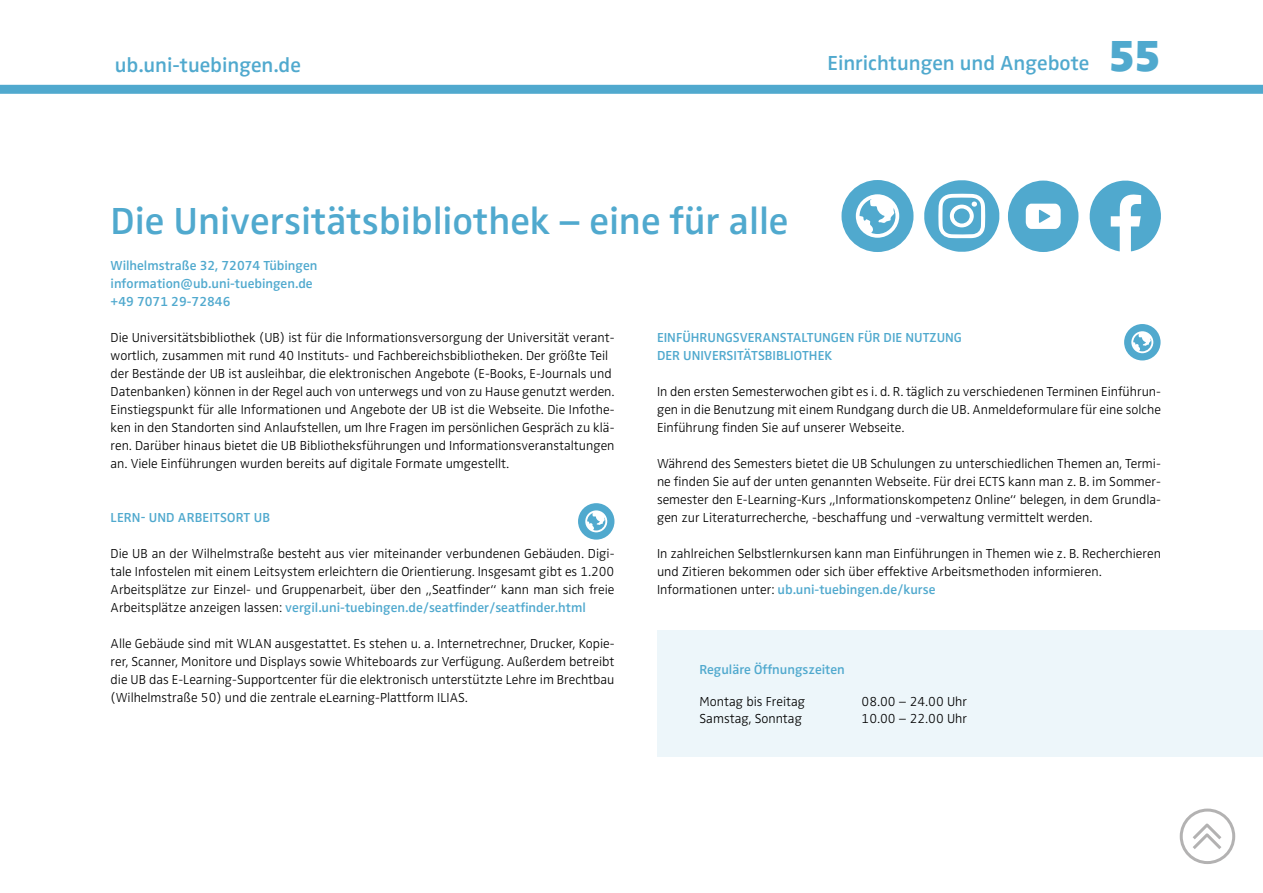
<style>
.page{position:relative;width:1263px;height:893px;background:#fff}
.page>*{position:absolute;margin:0;border:0;box-sizing:border-box;transform-origin:0 0}
.t1{font:600 39px "Zwo OT";color:#50a9ce}
.t2{font:600 21px "Zwo OT";color:#50a9ce}
.t3{font:300 13.5px/18px "Zwo OT";color:#000;text-align:justify}
.t4{font:600 13.5px/18px "Zwo OT";color:#50a9ce}
.s1{font-weight:900;font-size:45px}
.s2{font-weight:600;color:#50a9ce}
</style>
<div class="page">
<div style="left:0;top:85px;width:1263px;height:9px;background:#50a9ce"></div>
<svg style="left:1181px;top:810px;width:53px;height:53px"></svg>
<div style="left:1180px;top:809px;width:55px;height:55px;border:3px solid #b3b2b2;border-radius:50%"></div>
<svg style="left:1189px;top:820px;width:35px;height:32px"></svg>
<div style="left:657px;top:630px;width:606px;height:126px;background:#edf6fa"></div>
<svg style="left:841px;top:180px;width:72px;height:72px"></svg>
<svg style="left:1124px;top:324px;width:36px;height:36px"></svg>
<svg style="left:578px;top:503px;width:36px;height:37px"></svg>
<svg style="left:1090px;top:181px;width:71px;height:70px"></svg>
<svg style="left:1008px;top:181px;width:70px;height:71px"></svg>
<svg style="left:924px;top:180px;width:75px;height:72px"></svg>
<div style="left:954px;top:208px;width:16px;height:16px;background:#50a9ce;border-radius:50%"></div>
<h2 class="t2" style="left:115px;top:53px;width:188px">ub.uni-tuebingen.de</h2>
<h2 class="t2" style="left:827px;top:51px;width:335px">Einrichtungen und Angebote <span class="s1">55</span></h2>
<h1 class="t1" style="left:111px;top:198px;width:679px">Die Universitätsbibliothek – eine für alle</h1>
<p class="t4" style="left:111px;top:257px;width:208px">Wilhelmstraße 32, 72074 Tübingen information@ub.uni-tuebingen.de +49 7071 29-72846</p>
<p class="t3" style="left:111px;top:329px;width:505px;text-align:left">Die Universitätsbibliothek (UB) ist für die Informationsversorgung der Universität verant&shy;wortlich, zusammen mit rund 40 Instituts- und Fachbereichsbibliotheken. Der größte Teil der Bestände der UB ist ausleihbar, die elektronischen Angebote (E-Books, E-Journals und Datenbanken) können in der Regel auch von unterwegs und von zu Hause genutzt werden.<br>Einstiegspunkt für alle Informationen und Angebote der UB ist die Webseite. Die Infothe&shy;ken in den Standorten sind Anlaufstellen, um Ihre Fragen im persönlichen Gespräch zu klä&shy;ren. Darüber hinaus bietet die UB Bibliotheksführungen und Informationsveranstaltungen an. Viele Einführungen wurden bereits auf digitale Formate umgestellt.</p>
<p class="t4" style="left:111px;top:509px;width:161px">LERN- UND ARBEITSORT UB</p>
<p class="t3" style="left:111px;top:545px;width:505px">Die UB an der Wilhelmstraße besteht aus vier miteinander verbundenen Gebäuden. Digi&shy;tale Infostelen mit einem Leitsystem erleichtern die Orientierung. Insgesamt gibt es 1.200<br>Arbeitsplätze zur Einzel- und Gruppenarbeit, über den „Seatfinder“ kann man sich freie Arbeitsplätze anzeigen lassen: <span class="s2">vergil.uni-tuebingen.de/seatfinder/seatfinder.html</span></p>
<p class="t3" style="left:111px;top:635px;width:505px">Alle Gebäude sind mit WLAN ausgestattet. Es stehen u. a. Internetrechner, Drucker, Kopie&shy;rer, Scanner, Monitore und Displays sowie Whiteboards zur Verfügung. Außerdem betreibt die UB das E-Learning-Supportcenter für die elektronisch unterstützte Lehre im Brechtbau (Wilhelmstraße 50) und die zentrale eLearning-Plattform ILIAS.</p>
<p class="t4" style="left:657px;top:329px;width:306px">EINFÜHRUNGSVERANSTALTUNGEN FÜR DIE NUTZUNG<br>DER UNIVERSITÄTSBIBLIOTHEK</p>
<p class="t3" style="left:657px;top:383px;width:505px">In den ersten Semesterwochen gibt es i. d. R. täglich zu verschiedenen Terminen Einführun&shy;gen in die Benutzung mit einem Rundgang durch die UB. Anmeldeformulare für eine solche Einführung finden Sie auf unserer Webseite.</p>
<p class="t3" style="left:657px;top:455px;width:505px">Während des Semesters bietet die UB Schulungen zu unterschiedlichen Themen an, Termi&shy;ne finden Sie auf der unten genannten Webseite. Für drei ECTS kann man z. B. im Sommer&shy;semester den E-Learning-Kurs „Informationskompetenz Online“ belegen, in dem Grundla&shy;gen zur Literaturrecherche, -beschaffung und -verwaltung vermittelt werden.</p>
<p class="t3" style="left:657px;top:545px;width:505px;text-align:left">In zahlreichen Selbstlernkursen kann man Einführungen in Themen wie z. B. Recherchieren und Zitieren bekommen oder sich über effektive Arbeitsmethoden informieren.<br>Informationen unter: <span class="s2">ub.uni-tuebingen.de/kurse</span></p>
<p class="t4" style="left:699px;top:661px;width:147px">Reguläre Öffnungszeiten</p>
<p class="t3" style="left:699px;top:693px;width:107px">Montag bis Freitag</p>
<p class="t3" style="left:861px;top:693px;width:107px">08.00 – 24.00 Uhr</p>
<p class="t3" style="left:699px;top:709px;width:104px">Samstag, Sonntag</p>
<p class="t3" style="left:861px;top:709px;width:107px">10.00 – 22.00 Uhr</p>
</div>
